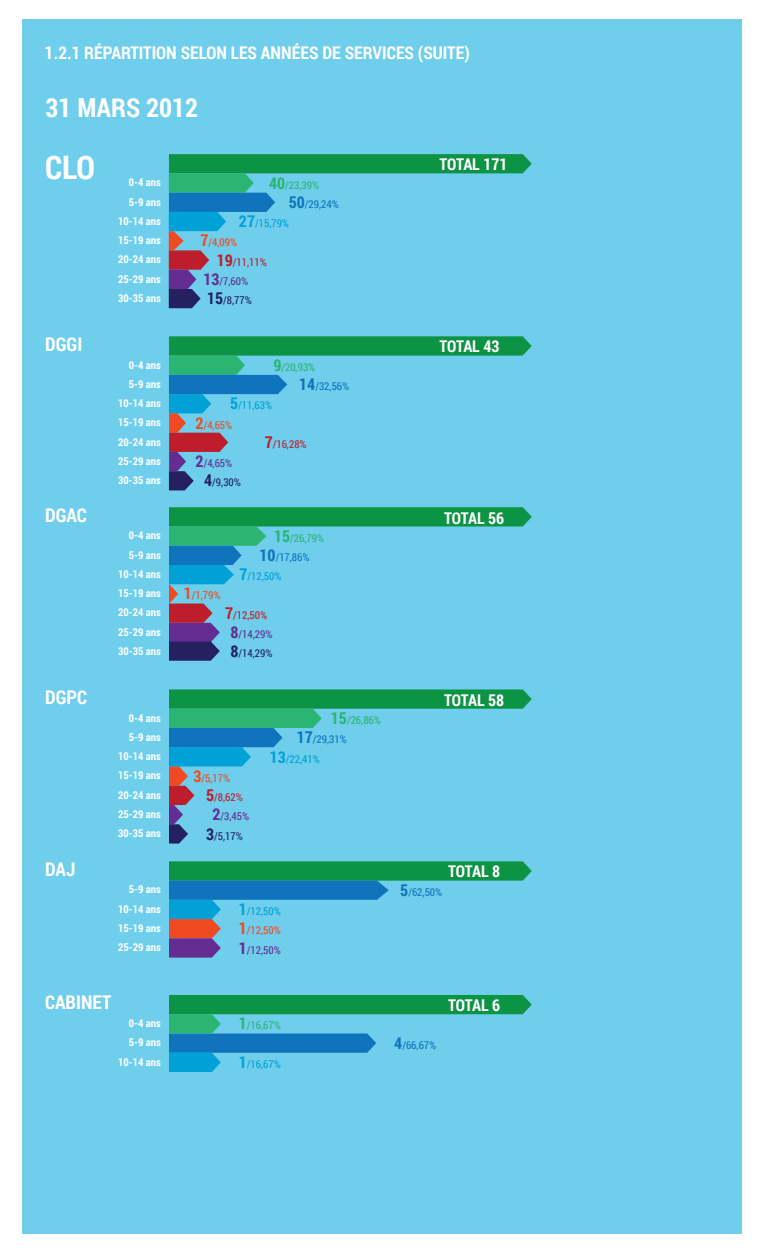
<style>
.page{position:relative;width:765px;height:1260px;background:#fff}
.page>*{position:absolute;margin:0;border:0;box-sizing:border-box;transform-origin:0 0}
.t1{font:700 32.5px "Roboto Condensed";color:#fff}
.t2{font:700 26.25px "Roboto Condensed";color:#fff}
.t3{font:700 18.88px "Roboto Condensed";color:#fff}
.t4{font:700 17.5px "Roboto Condensed";color:#fff}
.t5{font:700 16.25px "Roboto Condensed";letter-spacing:-.015em;color:#fff}
.t6{font:700 10.88px/19.2px "Roboto Condensed";color:#fff;text-align:right}
.t7{font:10.88px/19.2px "Roboto Condensed";color:#00a1d7;text-align:justify}
.t8{font:10.88px/19.2px "Roboto Condensed";color:#2bb572}
.t9{font:10.88px/19.2px "Roboto Condensed";color:#be1d2c;text-align:center}
.t10{font:10.88px "Roboto Condensed";color:#1074bc}
.t11{font:10.88px "Roboto Condensed";color:#f04a23}
.t12{font:10.88px "Roboto Condensed";color:#652d91}
.t13{font:10.88px "Roboto Condensed";color:#252161}
.s1{font-weight:700;font-size:16.25px}
.s2{font-weight:700;font-size:16.25px;color:#1074bc}
.s3{color:#1074bc}
.s4{font-weight:700;font-size:16.25px;color:#652d91}
.s5{color:#652d91}
.s6{font-weight:700;font-size:16.25px;color:#252161}
.s7{color:#252161}
.s8{font-weight:700;font-size:16.25px;color:#f04a23}
.s9{color:#f04a23}
</style>
<div class="page">
<div style="left:22px;top:19px;width:720px;height:1215px;background:#6eceeb"></div>
<svg style="left:169px;top:154px;width:363px;height:154px"></svg>
<div style="left:239px;top:215px;width:16px;height:12px;background:#6eceeb"></div>
<div style="left:255px;top:219px;width:34px;height:10px;background:#6eceeb"></div>
<svg style="left:169px;top:336px;width:363px;height:154px"></svg>
<div style="left:231px;top:398px;width:7px;height:12px;background:#6eceeb"></div>
<div style="left:238px;top:402px;width:34px;height:9px;background:#6eceeb"></div>
<svg style="left:169px;top:507px;width:363px;height:154px"></svg>
<div style="left:240px;top:569px;width:7px;height:11px;background:#6eceeb"></div>
<div style="left:248px;top:572px;width:33px;height:10px;background:#6eceeb"></div>
<svg style="left:169px;top:689px;width:363px;height:155px"></svg>
<div style="left:271px;top:751px;width:14px;height:12px;background:#6eceeb"></div>
<div style="left:286px;top:755px;width:33px;height:9px;background:#6eceeb"></div>
<svg style="left:169px;top:861px;width:363px;height:97px"></svg>
<hr style="left:240px;top:903px;width:4px;height:12px;background:#6eceeb">
<div style="left:247px;top:907px;width:34px;height:9px;background:#6eceeb"></div>
<svg style="left:169px;top:995px;width:363px;height:77px"></svg>
<h3 class="t4" style="left:45px;top:40px;width:426px">1.2.1 RÉPARTITION SELON LES ANNÉES DE SERVICES (SUITE)</h3>
<h2 class="t2" style="left:46px;top:89px;width:154px">31 MARS 2012</h2>
<h1 class="t1" style="left:45px;top:144px;width:51px">CLO</h1>
<p class="t8" style="left:269px;top:175px;width:52px"><span class="s1">40</span>/23,39%</p>
<p class="t10" style="left:289px;top:196px;width:52px"><span class="s1">50</span>/29,24%</p>
<p class="t7" style="left:239px;top:213px;width:52px"><span class="s1">27</span>/15,79%</p>
<p class="t11" style="left:200px;top:235px;width:38px"><span class="s1">7</span>/4,09%</p>
<p class="t9" style="left:217px;top:252px;width:52px"><span class="s1">19</span>/11,11%</p>
<p class="t12" style="left:203px;top:274px;width:46px"><span class="s1">13</span>/7,60%</p>
<p class="t13" style="left:207px;top:293px;width:46px"><span class="s1">15</span>/8,77%</p>
<h3 class="t5" style="left:439px;top:153px;width:70px">TOTAL 171</h3>
<p class="t6" style="left:118px;top:172px;width:44px">0-4 ans<br>5-9 ans<br>10-14 ans<br>15-19 ans<br>20-24 ans<br>25-29 ans<br>30-35 ans</p>
<h3 class="t3" style="left:45px;top:331px;width:39px">DGGI</h3>
<h3 class="t5" style="left:439px;top:335px;width:62px">TOTAL 43</h3>
<p class="t6" style="left:118px;top:355px;width:44px">0-4 ans<br>5-9 ans<br>10-14 ans<br>15-19 ans<br>20-24 ans<br>25-29 ans<br>30-35 ans</p>
<p class="t8" style="left:299px;top:357px;width:52px;text-indent:-26px"><span class="s1">9</span>/20,93%<br><span class="s2">14</span><span class="s3">/32,56%</span></p>
<p class="t7" style="left:230px;top:396px;width:44px"><span class="s1">5</span>/11,63%</p>
<p class="t11" style="left:196px;top:417px;width:38px"><span class="s1">2</span>/4,65%</p>
<p class="t9" style="left:265px;top:434px;width:44px"><span class="s1">7</span>/16,28%</p>
<p class="t12" style="left:196px;top:456px;width:38px"><span class="s1">2</span>/4,65%</p>
<p class="t13" style="left:204px;top:475px;width:38px"><span class="s1">4</span>/9,30%</p>
<h3 class="t3" style="left:45px;top:502px;width:43px">DGAC</h3>
<h3 class="t5" style="left:444px;top:507px;width:62px">TOTAL 56</h3>
<p class="t6" style="left:118px;top:525px;width:44px">0-4 ans<br>5-9 ans<br>10-14 ans<br>15-19 ans<br>20-24 ans<br>25-29 ans<br>30-35 ans</p>
<p class="t11" style="left:184px;top:588px;width:38px"><span class="s1">1</span>/1,79%</p>
<p class="t8" style="left:274px;top:528px;width:52px"><span class="s1">15</span>/26,79%</p>
<p class="t10" style="left:260px;top:550px;width:52px"><span class="s1">10</span>/17,86%</p>
<p class="t7" style="left:239px;top:566px;width:44px"><span class="s1">7</span>/12,50%</p>
<p class="t9" style="left:225px;top:605px;width:49px"><span class="s1">7</span>/12,50%<br><span class="s4">8</span><span class="s5">/14,29%<br></span><span class="s6">8</span><span class="s7">/14,29%</span></p>
<h3 class="t3" style="left:45px;top:684px;width:44px">DGPC</h3>
<h3 class="t5" style="left:444px;top:688px;width:62px">TOTAL 58</h3>
<p class="t6" style="left:118px;top:708px;width:44px">0-4 ans<br>5-9 ans<br>10-14 ans<br>15-19 ans<br>20-24 ans<br>25-29 ans<br>30-35 ans</p>
<p class="t11" style="left:193px;top:770px;width:38px"><span class="s1">3</span>/5,17%</p>
<p class="t9" style="left:206px;top:787px;width:38px"><span class="s1">5</span>/8,62%</p>
<p class="t12" style="left:212px;top:809px;width:38px"><span class="s1">2</span>/3,45%</p>
<p class="t13" style="left:206px;top:828px;width:38px"><span class="s1">3</span>/5,17%</p>
<p class="t8" style="left:331px;top:710px;width:52px"><span class="s1">15</span>/26,86%</p>
<p class="t10" style="left:297px;top:732px;width:52px"><span class="s1">17</span>/29,31%</p>
<p class="t7" style="left:270px;top:749px;width:52px"><span class="s1">13</span>/22,41%</p>
<h3 class="t3" style="left:45px;top:856px;width:32px">DAJ</h3>
<h3 class="t5" style="left:448px;top:860px;width:54px">TOTAL 8</h3>
<p class="t6" style="left:118px;top:880px;width:44px;text-align:justify;text-indent:11px">5-9 ans 10-14 ans 15-19 ans 25-29 ans</p>
<p class="t7" style="left:239px;top:901px;width:44px"><span class="s1">1</span>/12,50% <span class="s8">1</span><span class="s9">/12,50% </span><span class="s4">1</span><span class="s5">/12,50%</span></p>
<p class="t10" style="left:400px;top:884px;width:44px"><span class="s1">5</span>/62,50%</p>
<h3 class="t3" style="left:45px;top:989px;width:68px">CABINET</h3>
<h3 class="t5" style="left:448px;top:994px;width:54px">TOTAL 6</h3>
<p class="t6" style="left:118px;top:1013px;width:44px">0-4 ans<br>5-9 ans<br>10-14 ans</p>
<p class="t8" style="left:239px;top:1016px;width:44px"><span class="s1">1</span>/16,67%</p>
<p class="t7" style="left:239px;top:1054px;width:44px"><span class="s1">1</span>/16,67%</p>
<p class="t10" style="left:394px;top:1037px;width:44px"><span class="s1">4</span>/66,67%</p>
</div>
